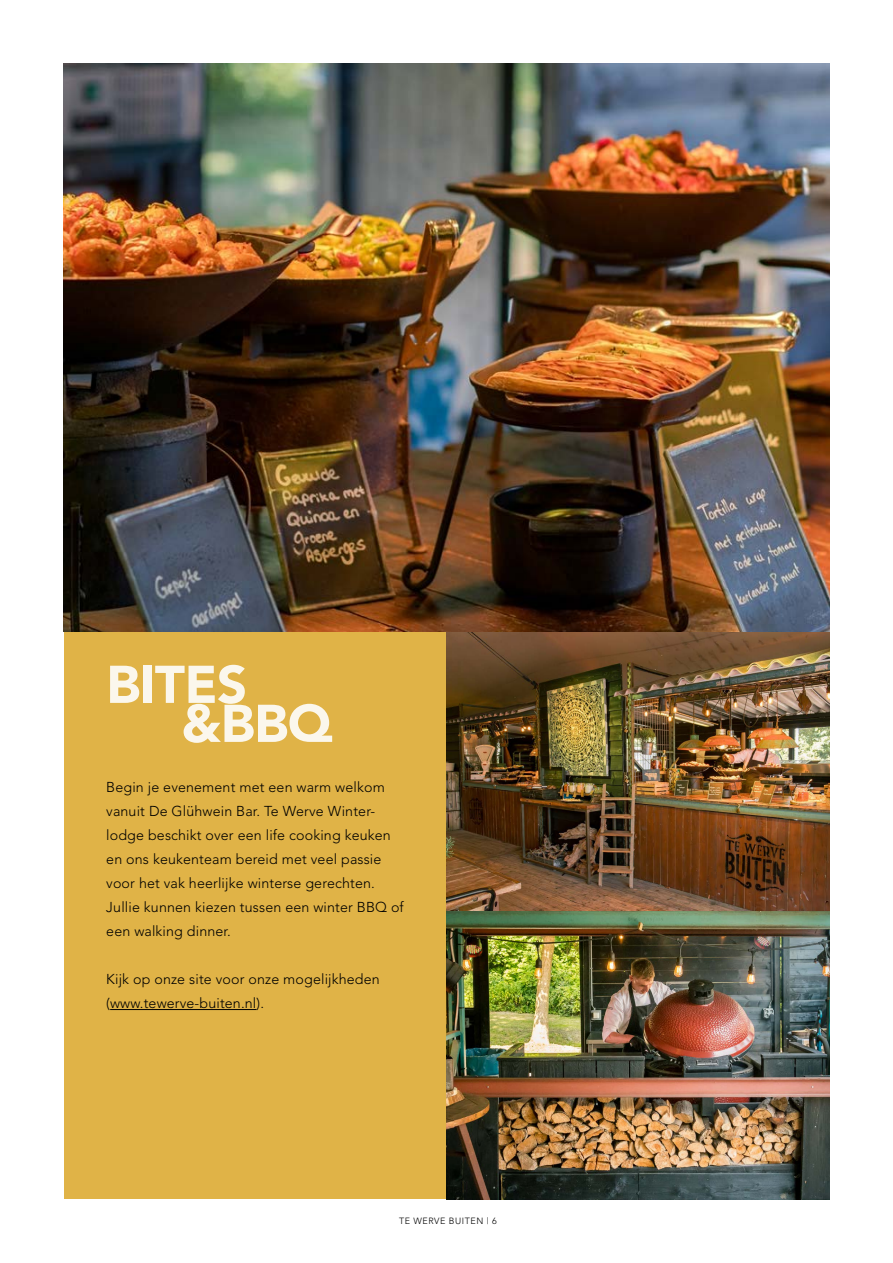
<style>
.page{position:relative;width:893px;height:1263px;background:#fff}
.page>*{position:absolute;margin:0;border:0;box-sizing:border-box;transform-origin:0 0}
.t1{font:900 52.5px/39px "Avenir";letter-spacing:-.01em;color:#fff}
.t2{font:300 14.25px/24px "Avenir";letter-spacing:.01em;color:#000}
.t3{font:300 9px "Avenir";letter-spacing:.06em;color:#000}
</style>
<div class="page">
<div style="left:64px;top:631px;width:382px;height:568px;background:#e0b347"></div>
<hr style="left:110px;top:1009px;width:146px;height:1px;background:#000">
<img style="left:446px;top:910px;width:383px;height:289px">
<img style="left:446px;top:631px;width:383px;height:279px">
<img style="left:64px;top:64px;width:765px;height:567px">
<h1 class="t1" style="left:181px;top:665px;width:153px;text-indent:-75px">BITES &amp;BBQ</h1>
<p class="t2" style="left:106px;top:775px;width:299px">Begin je evenement met een warm welkom vanuit De Glühwein Bar. Te Werve Winter&shy;lodge beschikt over een life cooking keuken en ons keukenteam bereid met veel passie voor het vak heerlijke winterse gerechten.<br>Jullie kunnen kiezen tussen een winter BBQ of een walking dinner.</p>
<p class="t2" style="left:106px;top:967px;width:275px">Kijk op onze site voor onze mogelijkheden (www.tewerve-buiten.nl).</p>
<p class="t3" style="left:399px;top:1216px;width:99px">TE WERVE BUITEN | 6</p>
</div>
